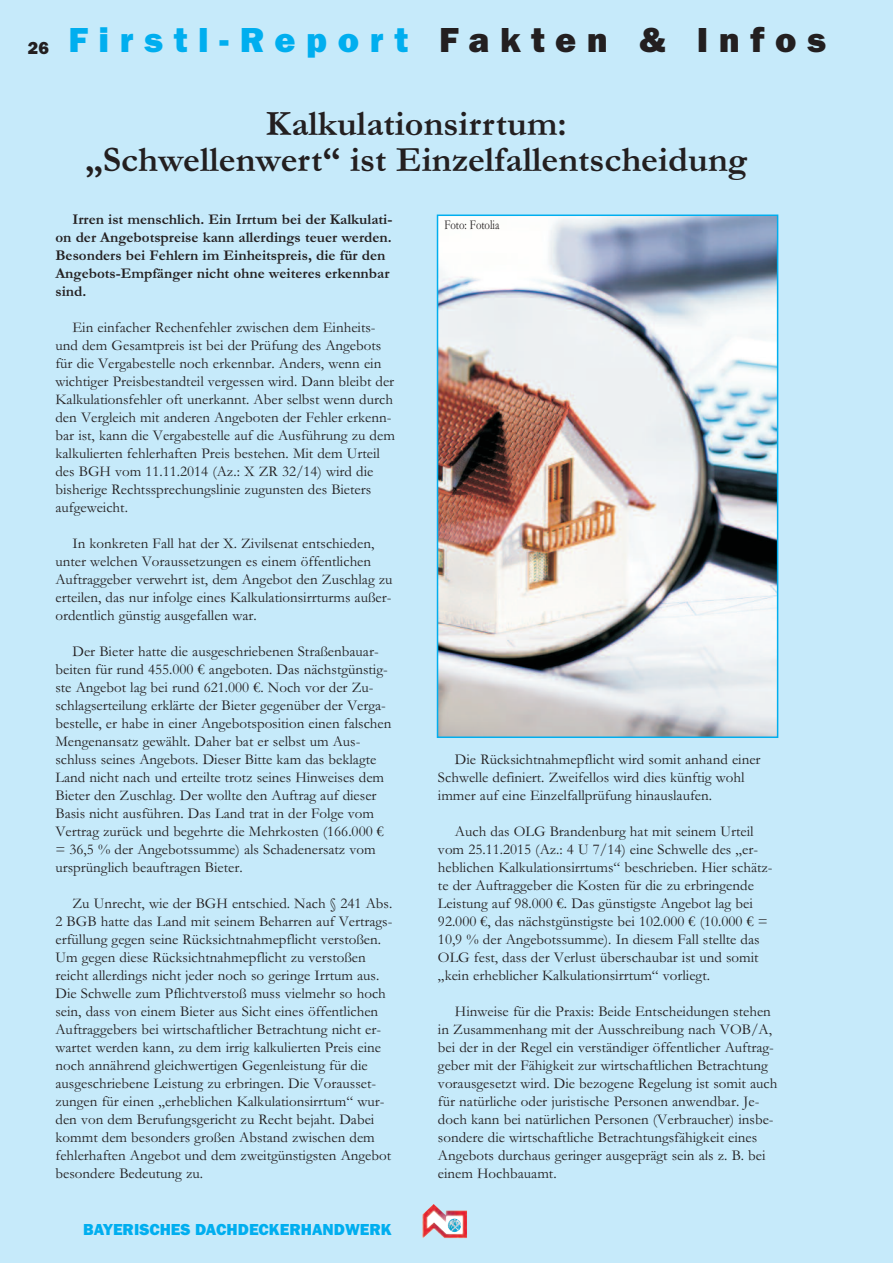
<style>
.page{position:relative;width:893px;height:1263px;background:#c6eafa}
.page>*{position:absolute;margin:0;border:0;box-sizing:border-box;transform-origin:0 0}
.t1{font:700 36px/36px "Garamond";color:#231f20;text-align:center}
.t2{font:800 36px "Franklin Gothic";letter-spacing:.295em;color:#00aeef}
.t3{font:800 16.5px "Franklin Gothic";color:#00aeef}
.t4{font:15px/18px "Garamond";color:#231f20}
.t5{font:700 15px/18px "Garamond";color:#231f20}
.t6{font:13.5px "Garamond";color:#231f20;scale:.8 1}
.s1{font-size:18px;color:#231f20}
.s2{color:#231f20}
</style>
<div class="page">
<img style="left:440px;top:217px;width:335px;height:518px">
<div style="left:437px;top:214px;width:341px;height:524px;border:2px solid #00aeef"></div>
<img style="left:422px;top:1204px;width:45px;height:34px">
<h1 class="t2" style="left:28px;top:18px;width:800px"><span class="s1">26</span> Firstl-Report <span class="s2">Fakten &amp; Infos</span></h1>
<h1 class="t1" style="left:85px;top:105px;width:664px">Kalkulationsirrtum:<br>„Schwellenwert“ ist Einzelfallentscheidung</h1>
<p class="t5" style="left:55px;top:210px;width:338px;text-indent:17px">Irren ist menschlich. Ein Irrtum bei der Kalkulati&shy;on der Angebotspreise kann allerdings teuer werden.<br>Besonders bei Fehlern im Einheitspreis, die für den Angebots-Empfänger nicht ohne weiteres erkennbar sind.</p>
<p class="t4" style="left:55px;top:318px;width:341px;text-indent:17px">Ein einfacher Rechenfehler zwischen dem Einheits&shy;und dem Gesamtpreis ist bei der Prüfung des Angebots für die Vergabestelle noch erkennbar. Anders, wenn ein wichtiger Preisbestandteil vergessen wird. Dann bleibt der Kalkulationsfehler oft unerkannt. Aber selbst wenn durch den Vergleich mit anderen Angeboten der Fehler erkenn&shy;bar ist, kann die Vergabestelle auf die Ausführung zu dem kalkulierten fehlerhaften Preis bestehen. Mit dem Urteil des BGH vom 11.11.2014 (Az.: X ZR 32/14) wird die bisherige Rechtssprechungslinie zugunsten des Bieters aufgeweicht.</p>
<p class="t4" style="left:55px;top:534px;width:339px;text-indent:17px">In konkreten Fall hat der X. Zivilsenat entschieden, unter welchen Voraussetzungen es einem öffentlichen Auftraggeber verwehrt ist, dem Angebot den Zuschlag zu erteilen, das nur infolge eines Kalkulationsirrturms außer&shy;ordentlich günstig ausgefallen war.</p>
<p class="t4" style="left:55px;top:642px;width:337px;text-indent:17px">Der Bieter hatte die ausgeschriebenen Straßenbauar&shy;beiten für rund 455.000 € angeboten. Das nächstgünstig&shy;ste Angebot lag bei rund 621.000 €. Noch vor der Zu&shy;schlagserteilung erklärte der Bieter gegenüber der Verga&shy;bestelle, er habe in einer Angebotsposition einen falschen Mengenansatz gewählt. Daher bat er selbst um Aus&shy;schluss seines Angebots. Dieser Bitte kam das beklagte Land nicht nach und erteilte trotz seines Hinweises dem Bieter den Zuschlag. Der wollte den Auftrag auf dieser Basis nicht ausführen. Das Land trat in der Folge vom Vertrag zurück und begehrte die Mehrkosten (166.000 € = 36,5 % der Angebotssumme) als Schadenersatz vom ursprünglich beauftragen Bieter.</p>
<p class="t4" style="left:55px;top:894px;width:338px;text-indent:17px">Zu Unrecht, wie der BGH entschied. Nach § 241 Abs.<br>2 BGB hatte das Land mit seinem Beharren auf Vertrags&shy;erfüllung gegen seine Rücksichtnahmepflicht verstoßen.<br>Um gegen diese Rücksichtnahmepflicht zu verstoßen reicht allerdings nicht jeder noch so geringe Irrtum aus.<br>Die Schwelle zum Pflichtverstoß muss vielmehr so hoch sein, dass von einem Bieter aus Sicht eines öffentlichen Auftraggebers bei wirtschaftlicher Betrachtung nicht er&shy;wartet werden kann, zu dem irrig kalkulierten Preis eine noch annährend gleichwertigen Gegenleistung für die ausgeschriebene Leistung zu erbringen. Die Vorausset&shy;zungen für einen „erheblichen Kalkulationsirrtum“ wur&shy;den von dem Berufungsgericht zu Recht bejaht. Dabei kommt dem besonders großen Abstand zwischen dem fehlerhaften Angebot und dem zweitgünstigsten Angebot besondere Bedeutung zu.</p>
<p class="t3" style="left:83px;top:1219px;width:310px">BAYERISCHES DACHDECKERHANDWERK</p>
<p class="t6" style="left:444px;top:217px;width:70px">Foto: Fotolia</p>
<p class="t4" style="left:438px;top:750px;width:324px;text-indent:17px">Die Rücksichtnahmepflicht wird somit anhand einer<br>Schwelle definiert. Zweifellos wird dies künftig wohl immer auf eine Einzelfallprüfung hinauslaufen.</p>
<p class="t4" style="left:438px;top:822px;width:336px;text-indent:17px">Auch das OLG Brandenburg hat mit seinem Urteil vom 25.11.2015 (Az.: 4 U 7/14) eine Schwelle des „er&shy;heblichen Kalkulationsirrtums“ beschrieben. Hier schätz&shy;te der Auftraggeber die Kosten für die zu erbringende Leistung auf 98.000 €. Das günstigste Angebot lag bei 92.000 €, das nächstgünstigste bei 102.000 € (10.000 € = 10,9 % der Angebotssumme). In diesem Fall stellte das OLG fest, dass der Verlust überschaubar ist und somit „kein erheblicher Kalkulationsirrtum“ vorliegt.</p>
<p class="t4" style="left:438px;top:1002px;width:341px;text-indent:17px">Hinweise für die Praxis: Beide Entscheidungen stehen in Zusammenhang mit der Ausschreibung nach VOB/A, bei der in der Regel ein verständiger öffentlicher Auftrag&shy;geber mit der Fähigkeit zur wirtschaftlichen Betrachtung vorausgesetzt wird. Die bezogene Regelung ist somit auch für natürliche oder juristische Personen anwendbar. Je&shy;doch kann bei natürlichen Personen (Verbraucher) insbe&shy;sondere die wirtschaftliche Betrachtungsfähigkeit eines Angebots durchaus geringer ausgeprägt sein als z. B. bei einem Hochbauamt.</p>
</div>
